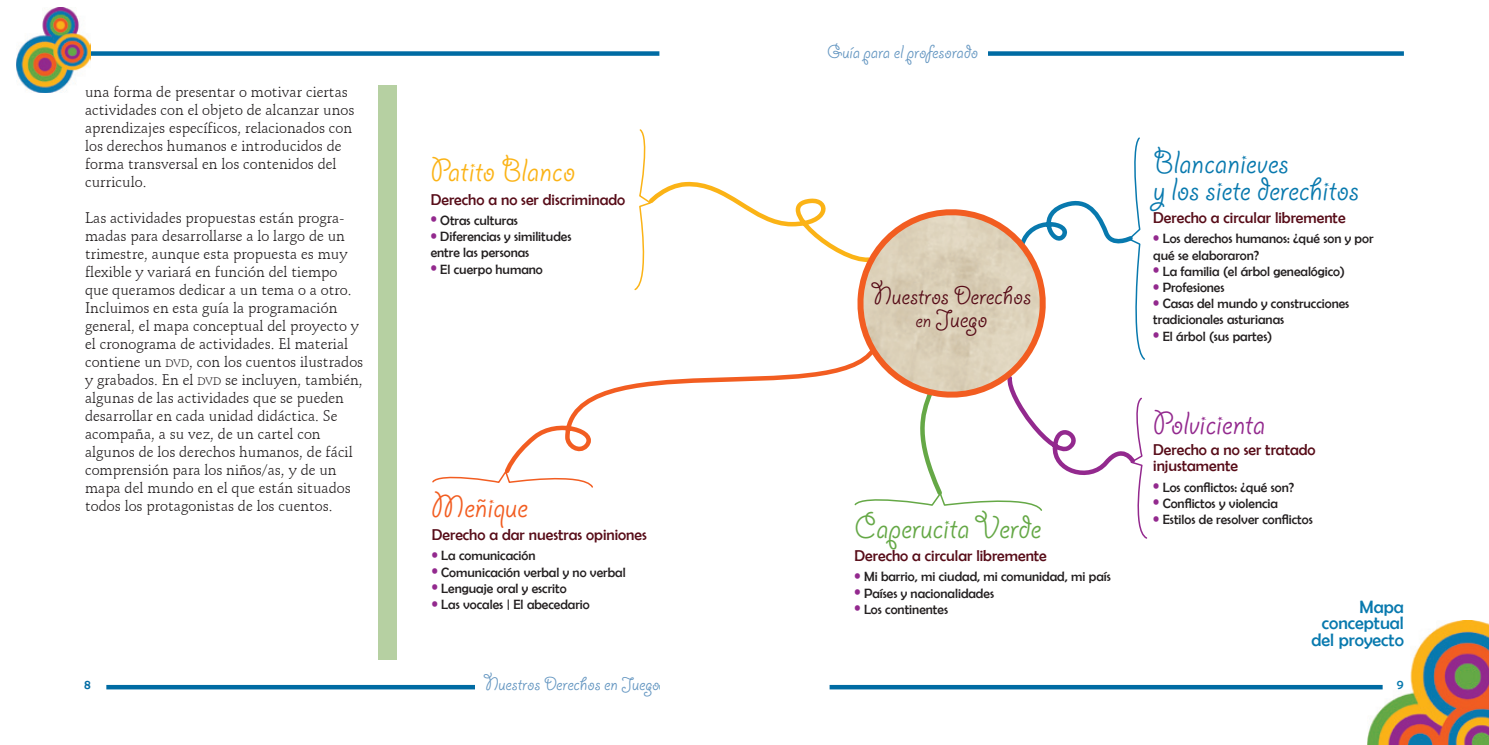
<style>
.page{position:relative;width:1489px;height:745px;background:#fff}
.page>*{position:absolute;margin:0;border:0;box-sizing:border-box;transform-origin:0 0}
.t1{font:36px/27px "Giddyup Std";color:#0879ae}
.t2{font:36px "Giddyup Std";color:#65a846}
.t3{font:36px "Giddyup Std";color:#fbb316}
.t4{font:36px "Giddyup Std";color:#93298e}
.t5{font:36px "Giddyup Std";color:#f25d21}
.t6{font:28.65px/23px "Giddyup Std";color:#570c18;text-align:center}
.t7{font:21px "Giddyup Std";color:#6496c1}
.t8{font:18px/16.5px "Berlin Sans FB";color:#0879ae;text-align:right}
.t9{font:15.75px/16.5px "Berlin Sans FB";color:#570c18}
.t10{font:15px/18px "Schneidler BT";color:#231f20}
.t11{font:13.5px/16.2px "Berlin Sans FB";color:#231f20}
.t12{font:13.5px "Berlin Sans FB";color:#006ba3}
.t13{font:13.5px "Berlin Sans FB";color:#0879ae}
.s1{font-size:10.5px}
.s2{color:#93298e}
.s3{font-size:24.3px}
</style>
<div class="page">
<div style="left:63px;top:51px;width:596px;height:5px;background:#006ba3"></div>
<img style="left:16px;top:8px;width:75px;height:85px">
<div style="left:106px;top:684px;width:553px;height:5px;background:#006ba3"></div>
<img style="left:1367px;top:620px;width:121px;height:124px">
<div style="left:829px;top:51px;width:574px;height:5px;background:#006ba3"></div>
<div style="left:829px;top:684px;width:553px;height:5px;background:#006ba3"></div>
<svg style="left:506px;top:384px;width:374px;height:306px"></svg>
<div style="left:378px;top:85px;width:18px;height:574px;background:#b6d0a2"></div>
<div style="left:822px;top:44px;width:166px;height:26px;background:#fff"></div>
<div style="left:475px;top:675px;width:184px;height:27px;background:#fff"></div>
<svg style="left:432px;top:468px;width:162px;height:23px"></svg>
<svg style="left:633px;top:129px;width:515px;height:410px"></svg>
<p class="t10" style="left:85px;top:82px;width:271px">una forma de presentar o motivar ciertas actividades con el objeto de alcanzar unos aprendizajes específicos, relacionados con los derechos humanos e introducidos de forma transversal en los contenidos del curriculo.</p>
<p class="t10" style="left:85px;top:208px;width:280px">Las actividades propuestas están progra&shy;madas para desarrollarse a lo largo de un trimestre, aunque esta propuesta es muy flexible y variará en función del tiempo que queramos dedicar a un tema o a otro.<br>Incluimos en esta guía la programación general, el mapa conceptual del proyecto y el cronograma de actividades. El material contiene un <span class="s1">dvd</span>, con los cuentos ilustrados y grabados. En el <span class="s1">dvd</span> se incluyen, también, algunas de las actividades que se pueden desarrollar en cada unidad didáctica. Se acompaña, a su vez, de un cartel con algunos de los derechos humanos, de fácil comprensión para los niños/as, y de un mapa del mundo en el que están situados todos los protagonistas de los cuentos.</p>
<h1 class="t3" style="left:431px;top:151px;width:146px">Patito blanco</h1>
<p class="t9" style="left:431px;top:191px;width:196px">Derecho a no ser discriminado</p>
<p class="t11" style="left:431px;top:212px;width:89px"><span class="s2">•</span> Otras culturas</p>
<p class="t11" style="left:431px;top:228px;width:142px"><span class="s2">•</span> Diferencias y similitudes entre las personas</p>
<p class="t11" style="left:431px;top:261px;width:114px"><span class="s2">•</span> El cuerpo humano</p>
<h1 class="t5" style="left:432px;top:486px;width:98px">Meñique</h1>
<p class="t9" style="left:432px;top:526px;width:216px">Derecho a dar nuestras opiniones</p>
<p class="t11" style="left:432px;top:547px;width:105px"><span class="s2">•</span> La comunicación</p>
<p class="t11" style="left:432px;top:563px;width:195px"><span class="s2">•</span> Comunicación verbal y no verbal</p>
<p class="t11" style="left:432px;top:579px;width:136px"><span class="s2">•</span> Lenguaje oral y escrito</p>
<p class="t11" style="left:432px;top:596px;width:159px"><span class="s2">•</span> Las vocales | El abecedario</p>
<h3 class="t7" style="left:827px;top:40px;width:152px">Guía para el profesorado</h3>
<h2 class="t6" style="left:871px;top:285px;width:161px">Nuestros Derechos <span class="s3">en</span> Juego</h2>
<h1 class="t2" style="left:854px;top:507px;width:188px">Caperucita Verde</h1>
<p class="t9" style="left:854px;top:547px;width:194px">Derecho a circular libremente</p>
<p class="t11" style="left:854px;top:568px;width:258px"><span class="s2">•</span> Mi barrio, mi ciudad, mi comunidad, mi país</p>
<p class="t11" style="left:854px;top:584px;width:141px"><span class="s2">•</span> Países y nacionalidades</p>
<p class="t11" style="left:854px;top:600px;width:95px"><span class="s2">•</span> Los continentes</p>
<h1 class="t1" style="left:1153px;top:150px;width:207px">Blancanieves<br>y los siete derechitos</h1>
<p class="t9" style="left:1153px;top:209px;width:194px">Derecho a circular libremente</p>
<p class="t11" style="left:1153px;top:230px;width:222px"><span class="s2">•</span> Los derechos humanos: ¿qué son y por qué se elaboraron?</p>
<p class="t11" style="left:1153px;top:263px;width:193px"><span class="s2">•</span> La familia (el árbol genealógico)</p>
<p class="t11" style="left:1153px;top:279px;width:73px"><span class="s2">•</span> Profesiones</p>
<p class="t11" style="left:1153px;top:295px;width:197px"><span class="s2">•</span> Casas del mundo y construcciones tradicionales asturianas</p>
<p class="t11" style="left:1153px;top:327px;width:120px"><span class="s2">•</span> El árbol (sus partes)</p>
<h1 class="t4" style="left:1153px;top:403px;width:114px">Polvicienta</h1>
<p class="t9" style="left:1153px;top:440px;width:164px">Derecho a no ser tratado injustamente</p>
<p class="t11" style="left:1153px;top:478px;width:142px"><span class="s2">•</span> Los conflictos: ¿qué son?</p>
<p class="t11" style="left:1153px;top:495px;width:126px"><span class="s2">•</span> Conflictos y violencia</p>
<p class="t11" style="left:1153px;top:511px;width:161px"><span class="s2">•</span> Estilos de resolver conflictos</p>
<p class="t8" style="left:1311px;top:597px;width:94px">Mapa conceptual del proyecto</p>
<h3 class="t7" style="left:483px;top:672px;width:177px">Nuestros Derechos en Juego</h3>
<p class="t12" style="left:85px;top:676px;width:8px">8</p>
<p class="t13" style="left:1396px;top:676px;width:8px">9</p>
</div>
